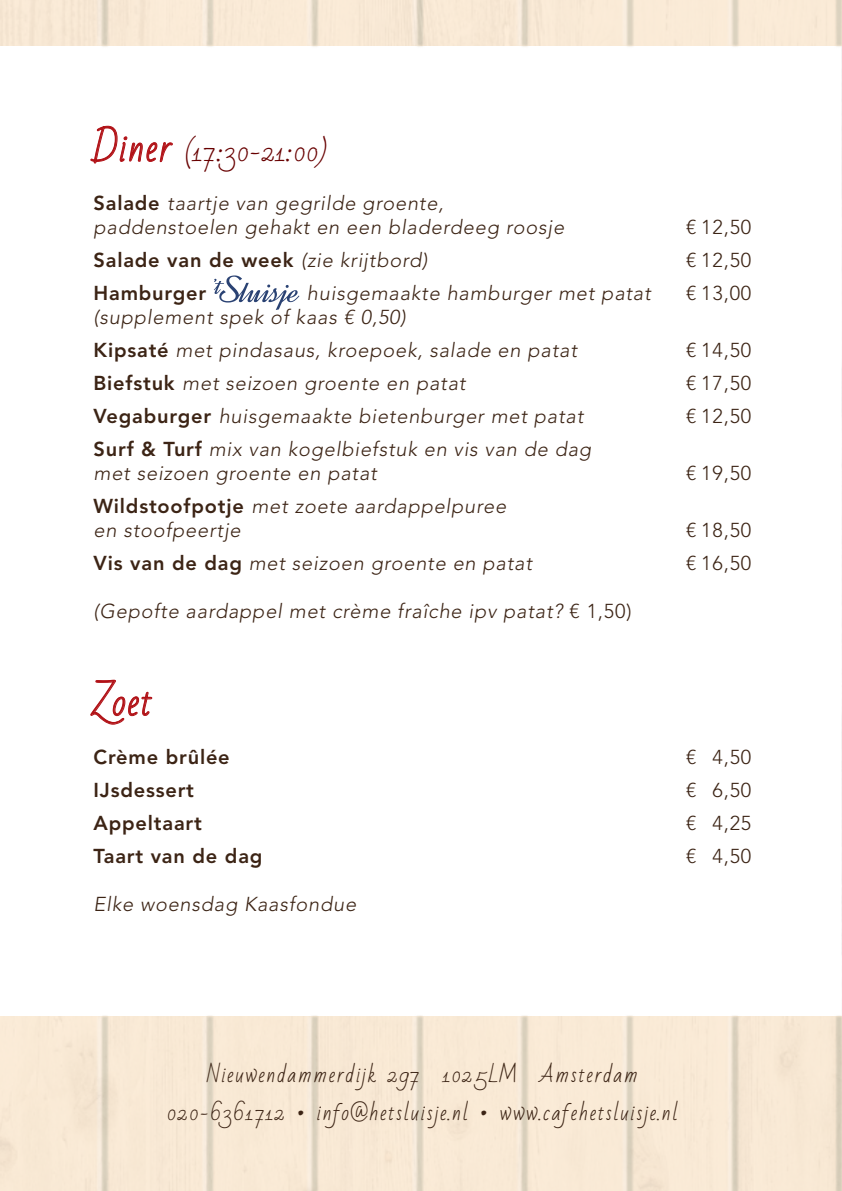
<style>
.page{position:relative;width:842px;height:1191px;background:#fff}
.page>*{position:absolute;margin:0;border:0;box-sizing:border-box;transform-origin:0 0}
.t1{font:36px "Bad Script";color:#b11116}
.t2{font:26px "Bad Script";letter-spacing:.04em;color:#680000}
.t3{font:italic 300 20px/24px "Avenir LT Std";letter-spacing:.04em;color:#3c2415}
.t4{font:20px/38px "Bad Script";letter-spacing:.08em;color:#3c2415;text-align:center}
.t5{font:800 20px "Avenir LT Std";letter-spacing:.04em;color:#3c2415}
.t6{font:300 20px "Avenir LT Std";letter-spacing:.04em;color:#3c2415}
.s1{font-size:36px;color:#b11116}
.s2{font-weight:800;font-style:normal}
.s3{font-weight:300;font-style:italic}
.s4{font-style:normal}
</style>
<div class="page">
<img style="left:841px;top:122px;width:1px;height:822px">
<img style="left:0;top:1016px;width:842px;height:175px">
<img style="left:0;top:0;width:842px;height:45px">
<svg style="left:90px;top:125px;width:83px;height:39px"></svg>
<svg style="left:214px;top:275px;width:85px;height:35px"></svg>
<svg style="left:90px;top:679px;width:63px;height:46px"></svg>
<h2 class="t2" style="left:94px;top:137px;width:234px"><span class="s1">Diner</span> (17:30-21:00)</h2>
<p class="t3" style="left:94px;top:191px;width:472px"><span class="s2">Salade</span> taartje van gegrilde groente, paddenstoelen gehakt en een bladerdeeg roosje</p>
<p class="t6" style="left:686px;top:215px;width:67px">€ 12,50</p>
<p class="t5" style="left:94px;top:248px;width:335px">Salade van de week <span class="s3">(zie krijtbord)</span></p>
<p class="t6" style="left:686px;top:248px;width:67px">€ 12,50</p>
<p class="t5" style="left:94px;top:281px;width:114px">Hamburger</p>
<p class="t3" style="left:307px;top:281px;width:345px">huisgemaakte hamburger met patat</p>
<p class="t6" style="left:686px;top:281px;width:67px">€ 13,00</p>
<p class="t3" style="left:94px;top:301px;width:485px;line-height:33px">(supplement spek of kaas € 0,50)<br><span class="s2">Kipsaté</span> met pindasaus, kroepoek, salade en patat</p>
<p class="t6" style="left:686px;top:338px;width:67px">€ 14,50</p>
<p class="t3" style="left:94px;top:371px;width:373px"><span class="s2">Biefstuk</span> met seizoen groente en patat</p>
<p class="t6" style="left:686px;top:371px;width:67px">€ 17,50</p>
<p class="t3" style="left:94px;top:404px;width:491px"><span class="s2">Vegaburger</span> huisgemaakte bietenburger met patat</p>
<p class="t6" style="left:686px;top:404px;width:67px">€ 12,50</p>
<p class="t3" style="left:94px;top:437px;width:499px"><span class="s2">Surf &amp; Turf</span> mix van kogelbiefstuk en vis van de dag met seizoen groente en patat</p>
<p class="t6" style="left:686px;top:461px;width:67px">€ 19,50</p>
<p class="t3" style="left:94px;top:494px;width:414px"><span class="s2">Wildstoofpotje</span> met zoete aardappelpuree en stoofpeertje</p>
<p class="t6" style="left:686px;top:518px;width:67px">€ 18,50</p>
<p class="t3" style="left:94px;top:551px;width:440px"><span class="s2">Vis van de dag</span> met seizoen groente en patat</p>
<p class="t6" style="left:686px;top:551px;width:67px">€ 16,50</p>
<p class="t3" style="left:94px;top:599px;width:539px">(Gepofte aardappel met crème fraîche ipv patat? <span class="s4">€ 1,50)</span></p>
<h1 class="t1" style="left:94px;top:682px;width:60px">Zoet</h1>
<p class="t5" style="left:94px;top:745px;width:138px">Crème brûlée</p>
<p class="t6" style="left:686px;top:745px;width:67px">€ 4,50</p>
<p class="t5" style="left:94px;top:778px;width:102px">IJsdessert</p>
<p class="t6" style="left:686px;top:778px;width:67px">€ 6,50</p>
<p class="t5" style="left:94px;top:811px;width:110px">Appeltaart</p>
<p class="t6" style="left:686px;top:811px;width:67px">€ 4,25</p>
<p class="t5" style="left:94px;top:844px;width:170px">Taart van de dag</p>
<p class="t6" style="left:686px;top:844px;width:67px">€ 4,50</p>
<p class="t3" style="left:94px;top:892px;width:264px">Elke woensdag Kaasfondue</p>
<p class="t4" style="left:167px;top:1055px;width:512px">Nieuwendammerdijk 297 1025LM Amsterdam<br>020-6361712 • info@hetsluisje.nl • www.cafehetsluisje.nl</p>
</div>
